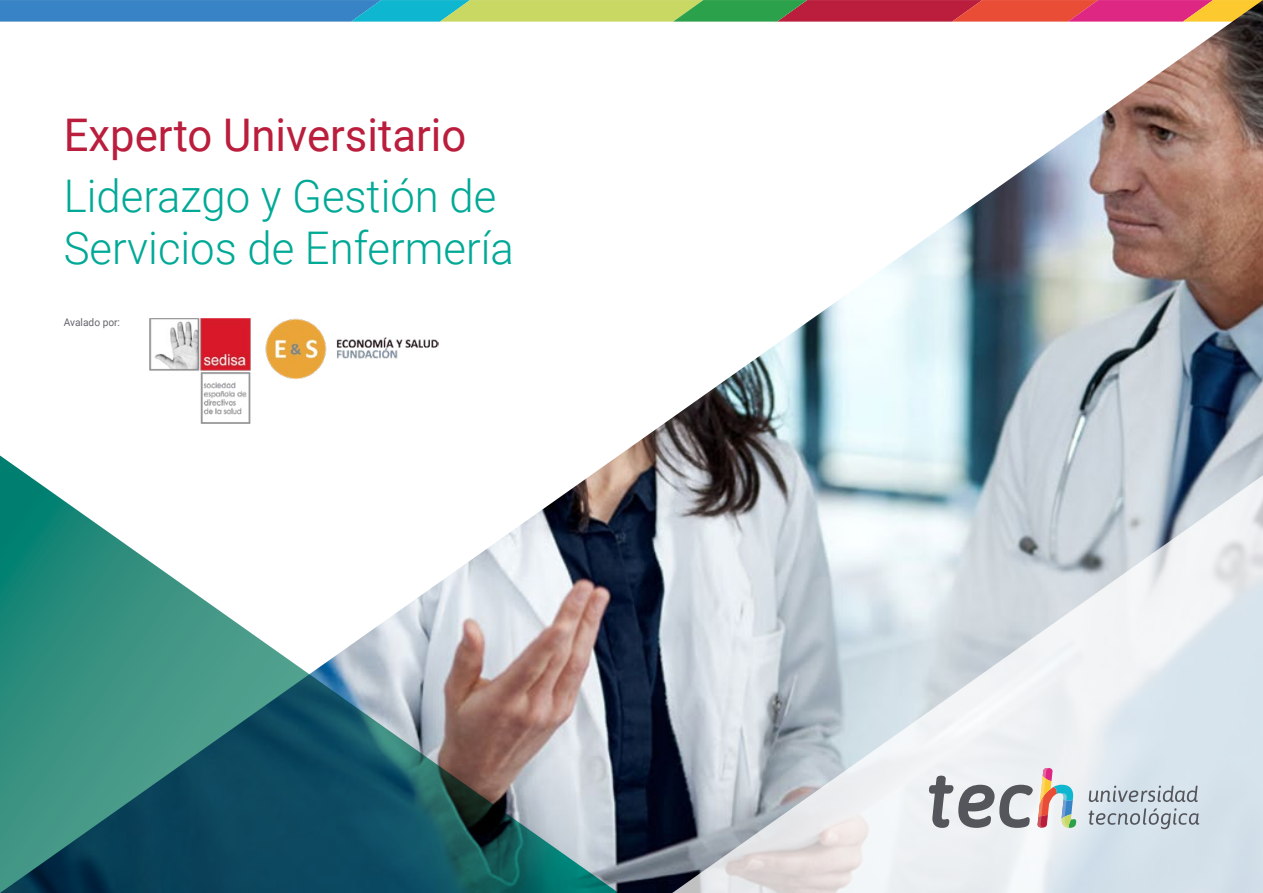
<style>
.page{position:relative;width:1263px;height:893px;background:#fff}
.page>*{position:absolute;margin:0;border:0;box-sizing:border-box;transform-origin:0 0}
.t1{font:300 45px/52.5px "Roboto";color:#00a996}
.t2{font:45px "Roboto";color:#ba1e3c}
.t3{font:10.5px "Roboto";color:#61646a}
</style>
<div class="page">
<img style="left:0;top:0;width:1263px;height:454px">
<svg style="left:0;top:446px;width:649px;height:447px"></svg>
<svg style="left:642px;top:454px;width:621px;height:439px"></svg>
<svg style="left:929px;top:768px;width:147px;height:60px"></svg>
<svg style="left:1089px;top:786px;width:109px;height:16px;background:#b2bbc3"></svg>
<svg style="left:1089px;top:808px;width:110px;height:21px;background:#b9c4cc"></svg>
<img style="left:148px;top:318px;width:103px;height:105px">
<img style="left:266px;top:318px;width:172px;height:61px">
<p class="t2" style="left:64px;top:103px;width:404px">Experto Universitario</p>
<p class="t1" style="left:64px;top:168px;width:452px">Liderazgo y Gestión de<br>Servicios de Enfermería</p>
<p class="t3" style="left:64px;top:315px;width:58px">Avalado por:</p>
</div>
